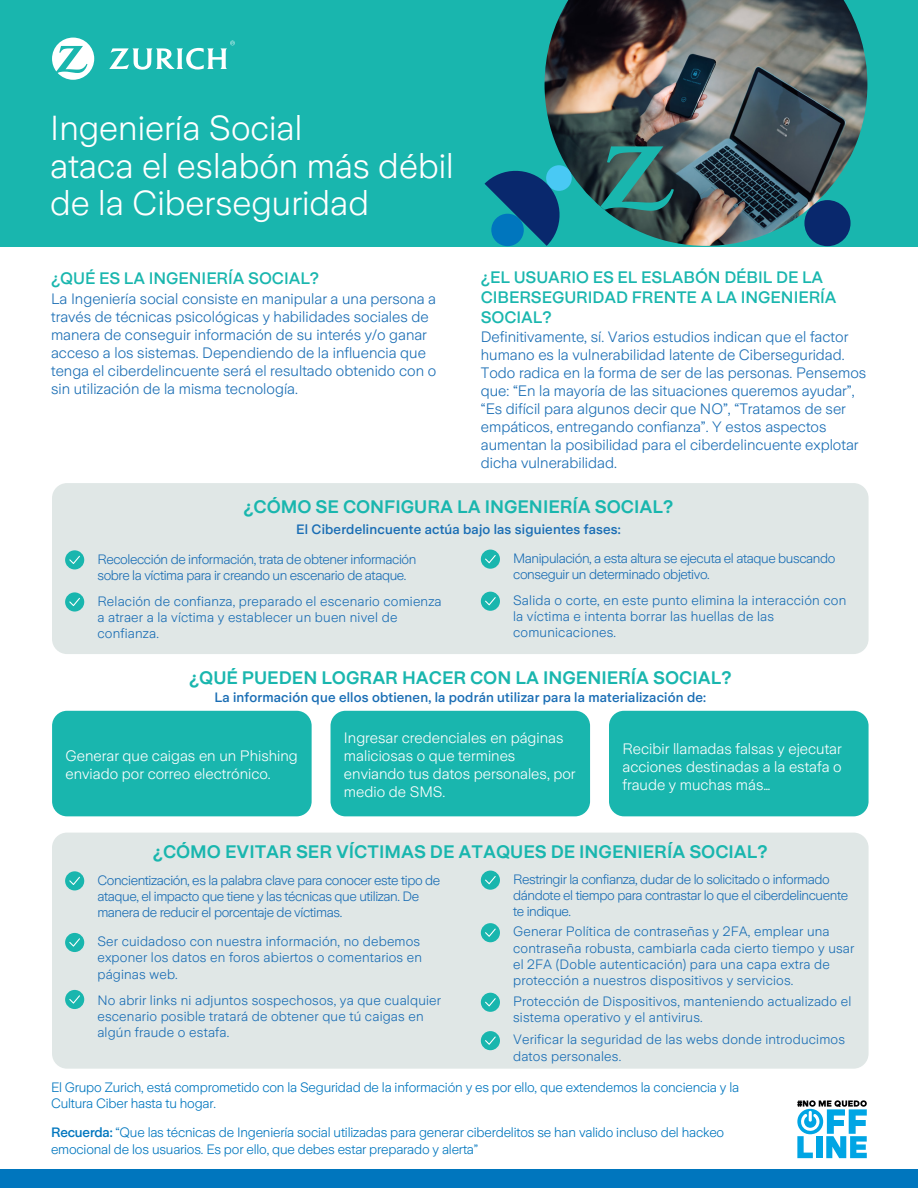
<style>
.page{position:relative;width:918px;height:1188px;background:#fff}
.page>*{position:absolute;margin:0;border:0;box-sizing:border-box;transform-origin:0 0}
.t1{font:300 34.5px/37.5px "Zurich Sans";color:#fff}
.t2{font:600 18px "Zurich Sans";color:#19b6ae}
.t3{font:500 16.5px/19.8px "Zurich Sans";letter-spacing:-.005em;color:#19b6ae}
.t4{font:300 15px/18px "Zurich Sans";color:#196db4}
.t5{font:300 15px/18px "Zurich Sans";color:#fff}
.t6{font:300 13.5px/16.2px "Zurich Sans";letter-spacing:.015em;color:#196db4}
.t7{font:300 13.5px/16.2px "Zurich Sans";letter-spacing:-.03em;color:#196db4}
.t8{font:300 13.5px/16.2px "Zurich Sans";letter-spacing:-.015em;color:#0076be}
.t9{font:500 13.5px "Zurich Sans";letter-spacing:.015em;color:#196db4}
.s1{font-weight:500}
</style>
<div class="page">
<div style="left:52px;top:483px;width:817px;height:171px;background:#e0e7e6;border-radius:15px"></div>
<div style="left:52px;top:711px;width:260px;height:105px;background:#19b6ae;border-radius:15px"></div>
<div style="left:609px;top:711px;width:260px;height:105px;background:#19b6ae;border-radius:15px"></div>
<div style="left:0;top:0;width:918px;height:246px;background:#19b6ae"></div>
<div style="left:331px;top:711px;width:259px;height:105px;background:#19b6ae;border-radius:15px"></div>
<div style="left:65px;top:550px;width:19px;height:19px;background:#19b6ae;border-radius:50%"></div>
<svg style="left:69px;top:556px;width:11px;height:8px"></svg>
<div style="left:65px;top:592px;width:19px;height:20px;background:#19b6ae;border-radius:50%"></div>
<svg style="left:69px;top:598px;width:11px;height:8px"></svg>
<img style="left:545px;top:0;width:322px;height:246px">
<svg style="left:600px;top:146px;width:74px;height:65px"></svg>
<div style="left:0;top:1169px;width:918px;height:19px;background:#0076be"></div>
<svg style="left:797px;top:1100px;width:70px;height:58px"></svg>
<div style="left:481px;top:550px;width:19px;height:19px;background:#19b6ae;border-radius:50%"></div>
<svg style="left:485px;top:555px;width:11px;height:8px"></svg>
<div style="left:481px;top:592px;width:19px;height:19px;background:#19b6ae;border-radius:50%"></div>
<svg style="left:485px;top:597px;width:11px;height:8px"></svg>
<svg style="left:52px;top:38px;width:42px;height:42px"></svg>
<svg style="left:109px;top:41px;width:126px;height:29px"></svg>
<div style="left:52px;top:833px;width:817px;height:236px;background:#e0e7e6;border-radius:15px"></div>
<div style="left:65px;top:871px;width:19px;height:19px;background:#19b6ae;border-radius:50%"></div>
<svg style="left:69px;top:877px;width:11px;height:8px"></svg>
<div style="left:65px;top:933px;width:19px;height:19px;background:#19b6ae;border-radius:50%"></div>
<svg style="left:69px;top:938px;width:11px;height:9px"></svg>
<div style="left:481px;top:871px;width:19px;height:19px;background:#19b6ae;border-radius:50%"></div>
<svg style="left:485px;top:876px;width:11px;height:8px"></svg>
<div style="left:481px;top:923px;width:19px;height:19px;background:#19b6ae;border-radius:50%"></div>
<svg style="left:485px;top:929px;width:11px;height:8px"></svg>
<div style="left:481px;top:993px;width:19px;height:19px;background:#19b6ae;border-radius:50%"></div>
<svg style="left:485px;top:998px;width:11px;height:8px"></svg>
<div style="left:481px;top:1031px;width:19px;height:19px;background:#19b6ae;border-radius:50%"></div>
<svg style="left:485px;top:1037px;width:11px;height:8px"></svg>
<div style="left:65px;top:990px;width:19px;height:19px;background:#19b6ae;border-radius:50%"></div>
<svg style="left:69px;top:995px;width:11px;height:9px"></svg>
<div style="left:804px;top:200px;width:47px;height:46px;background:#09286d;border-radius:50%"></div>
<div style="left:546px;top:165px;width:26px;height:26px;background:#49c9f4;border-radius:50%"></div>
<svg style="left:485px;top:167px;width:79px;height:79px"></svg>
<h1 class="t1" style="left:50px;top:110px;width:405px">Ingeniería Social<br>ataca el eslabón más débil de la Ciberseguridad</h1>
<p class="t3" style="left:51px;top:268px;width:270px">¿QUÉ ES LA INGENIERÍA SOCIAL?</p>
<p class="t3" style="left:481px;top:268px;width:357px">¿EL USUARIO ES EL ESLABÓN DÉBIL DE LA<br>CIBERSEGURIDAD FRENTE A LA INGENIERÍA<br>SOCIAL?</p>
<p class="t4" style="left:51px;top:290px;width:387px">La Ingeniería social consiste en manipular a una persona a través de técnicas psicológicas y habilidades sociales de manera de conseguir información de su interés y/o ganar acceso a los sistemas. Dependiendo de la influencia que tenga el ciberdelincuente será el resultado obtenido con o sin utilización de la misma tecnología.</p>
<p class="t4" style="left:481px;top:328px;width:387px">Definitivamente, sí. Varios estudios indican que el factor humano es la vulnerabilidad latente de Ciberseguridad.<br>Todo radica en la forma de ser de las personas. Pensemos que: “En la mayoría de las situaciones queremos ayudar”, “Es difícil para algunos decir que NO”, “Tratamos de ser empáticos, entregando confianza”. Y estos aspectos aumentan la posibilidad para el ciberdelincuente explotar dicha vulnerabilidad.</p>
<h2 class="t2" style="left:243px;top:497px;width:431px">¿CÓMO SE CONFIGURA LA INGENIERÍA SOCIAL?</h2>
<p class="t9" style="left:296px;top:522px;width:326px">El Ciberdelincuente actúa bajo las siguientes fases:</p>
<p class="t7" style="left:97px;top:551px;width:321px">Recolección de información, trata de obtener información sobre la víctima para ir creando un escenario de ataque.</p>
<p class="t6" style="left:97px;top:593px;width:346px">Relación de confianza, preparado el escenario comienza a atraer a la víctima y establecer un buen nivel de confianza.</p>
<p class="t7" style="left:513px;top:550px;width:324px">Manipulación, a esta altura se ejecuta el ataque buscando conseguir un determinado objetivo.</p>
<p class="t6" style="left:513px;top:592px;width:335px">Salida o corte, en este punto elimina la interacción con la víctima e intenta borrar las huellas de las comunicaciones.</p>
<h2 class="t2" style="left:189px;top:668px;width:544px">¿QUÉ PUEDEN LOGRAR HACER CON LA INGENIERÍA SOCIAL?</h2>
<p class="t9" style="left:214px;top:690px;width:493px">La información que ellos obtienen, la podrán utilizar para la materialización de:</p>
<p class="t5" style="left:66px;top:747px;width:234px">Generar que caigas en un Phishing enviado por correo electrónico.</p>
<p class="t5" style="left:344px;top:729px;width:233px">Ingresar credenciales en páginas maliciosas o que termines enviando tus datos personales, por medio de SMS.</p>
<p class="t5" style="left:622px;top:740px;width:221px;text-align:justify">Recibir llamadas falsas y ejecutar acciones destinadas a la estafa o fraude y muchas más…</p>
<h2 class="t2" style="left:153px;top:842px;width:616px">¿CÓMO EVITAR SER VÍCTIMAS DE ATAQUES DE INGENIERÍA SOCIAL?</h2>
<p class="t7" style="left:97px;top:872px;width:344px">Concientización, es la palabra clave para conocer este tipo de ataque, el impacto que tiene y las técnicas que utilizan. De manera de reducir el porcentaje de víctimas.</p>
<p class="t6" style="left:97px;top:934px;width:326px">Ser cuidadoso con nuestra información, no debemos exponer los datos en foros abiertos o comentarios en páginas web.</p>
<p class="t6" style="left:97px;top:992px;width:345px">No abrir links ni adjuntos sospechosos, ya que cualquier escenario posible tratará de obtener que tú caigas en algún fraude o estafa.</p>
<p class="t7" style="left:513px;top:871px;width:337px">Restringir la confianza, dudar de lo solicitado o informado dándote el tiempo para contrastar lo que el ciberdelincuente te indique.</p>
<p class="t6" style="left:513px;top:924px;width:343px">Generar Política de contraseñas y 2FA, emplear una contraseña robusta, cambiarla cada cierto tiempo y usar el 2FA (Doble autenticación) para una capa extra de protección a nuestros dispositivos y servicios.</p>
<p class="t6" style="left:513px;top:994px;width:340px">Protección de Dispositivos, manteniendo actualizado el sistema operativo y el antivirus.</p>
<p class="t6" style="left:513px;top:1032px;width:333px">Verificar la seguridad de las webs donde introducimos datos personales.</p>
<p class="t8" style="left:51px;top:1079px;width:690px">El Grupo Zurich, está comprometido con la Seguridad de la información y es por ello, que extendemos la conciencia y la<br>Cultura Ciber hasta tu hogar.</p>
<p class="t8" style="left:51px;top:1125px;width:675px"><span class="s1">Recuerda:</span> “Que las técnicas de Ingeniería social utilizadas para generar ciberdelitos se han valido incluso del hackeo emocional de los usuarios. Es por ello, que debes estar preparado y alerta”</p>
</div>
